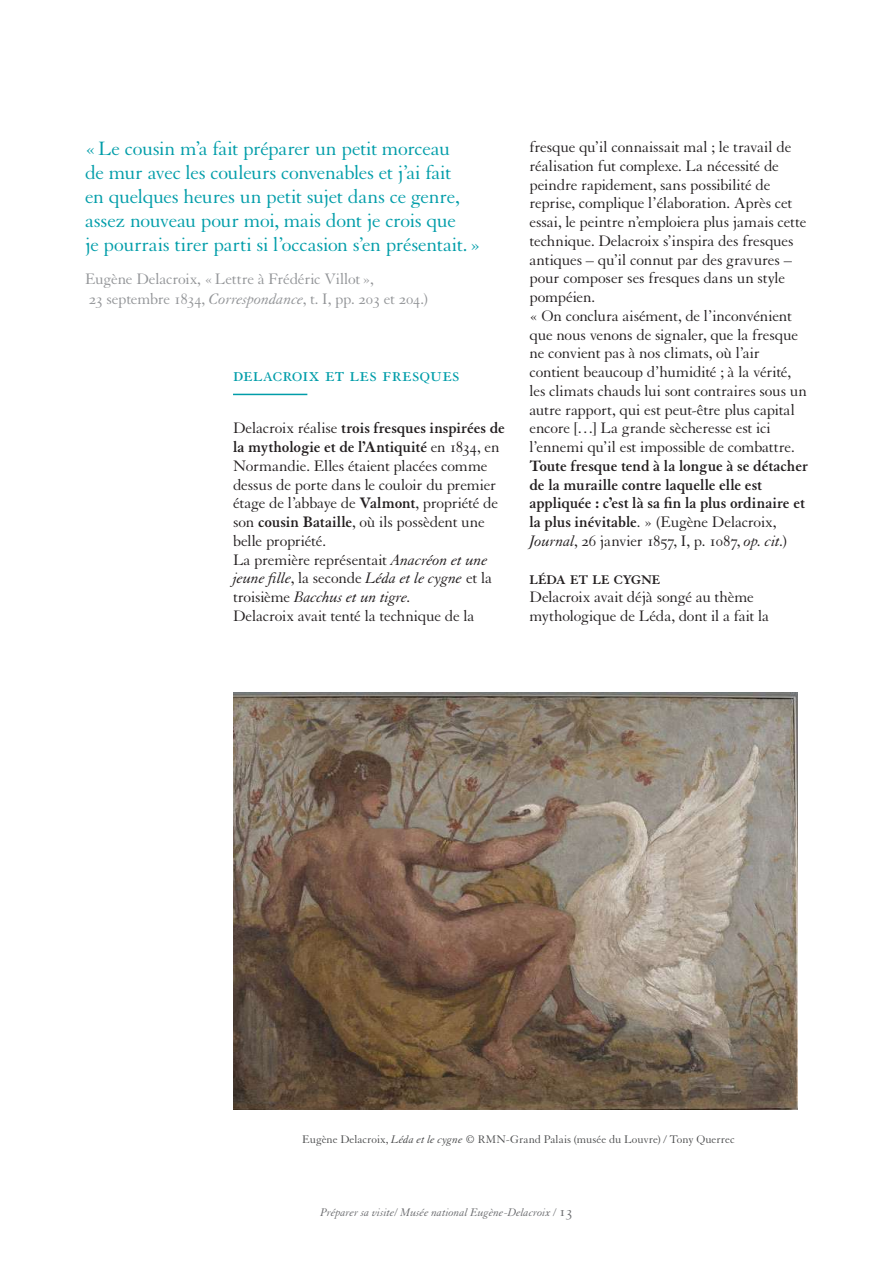
<style>
.page{position:relative;width:893px;height:1263px;background:#fff}
.page>*{position:absolute;margin:0;border:0;box-sizing:border-box;transform-origin:0 0}
.t1{font:22.5px "Granjon LT Std";color:#009da9}
.t2{font:21px/24px "Granjon LT Std";letter-spacing:-.02em;color:#009da9}
.t3{font:16.5px/18.8px "Granjon LT Std";letter-spacing:-.015em;color:#231f20}
.t4{font:700 16.5px/18.8px "Granjon LT Std";letter-spacing:-.005em;color:#231f20}
.t5{font:16.5px/19.5px "Granjon LT Std";letter-spacing:-.015em;color:#939598}
.t6{font:700 13.65px "Granjon LT Std";letter-spacing:-.01em;color:#231f20}
.t7{font:12px "Granjon LT Std";letter-spacing:.005em;color:#4b4c4d}
.t8{font:italic 12px "Granjon LT Std";color:#6c6d70}
.s1{font-style:italic}
.s2{font-weight:700}
.s3{font-weight:400}
.s4{font-weight:400;font-style:italic}
.s5{font-style:normal;font-size:15px}
</style>
<div class="page">
<hr style="left:233px;top:394px;width:74px;height:1px;background:#009da9">
<img style="left:233px;top:693px;width:564px;height:417px">
<p class="t2" style="left:85px;top:137px;width:397px">«Le cousin m’a fait préparer un petit morceau<br>de mur avec les couleurs convenables et j’ai fait<br>en quelques heures un petit sujet dans ce genre, assez nouveau pour moi, mais dont je crois que<br>je pourrais tirer parti si l’occasion s’en présentait. »</p>
<p class="t5" style="left:85px;top:270px;width:344px">Eugène Delacroix, «Lettre à Frédéric Villot »,<br>23 septembre 1834, <span class="s1">Correspondance</span>, t. I, pp. 203 et 204.)</p>
<h1 class="t1" style="left:233px;top:362px;width:228px">delacroix et les fresques</h1>
<p class="t3" style="left:233px;top:419px;width:273px">Delacroix réalise <span class="s2">trois fresques inspirées de la mythologie et de l’Antiquité</span> en 1834, en Normandie. Elles étaient placées comme dessus de porte dans le couloir du premier étage de l’abbaye de <span class="s2">Valmont</span>, propriété de son <span class="s2">cousin Bataille</span>, où ils possèdent une belle propriété.<br>La première représentait <span class="s1">Anacréon et une jeune fille</span>, la seconde <span class="s1">Léda et le cygne</span> et la troisième <span class="s1">Bacchus et un tigre</span>.<br>Delacroix avait tenté la technique de la</p>
<p class="t3" style="left:529px;top:138px;width:279px">fresque qu’il connaissait mal ; le travail de réalisation fut complexe. La nécessité de peindre rapidement, sans possibilité de reprise, complique l’élaboration. Après cet essai, le peintre n’emploiera plus jamais cette technique. Delacroix s’inspira des fresques antiques – qu’il connut par des gravures – pour composer ses fresques dans un style pompéien.<br>« On conclura aisément, de l’inconvénient que nous venons de signaler, que la fresque ne convient pas à nos climats, où l’air contient beaucoup d’humidité ; à la vérité, les climats chauds lui sont contraires sous un autre rapport, qui est peut-être plus capital encore […] La grande sècheresse est ici l’ennemi qu’il est impossible de combattre.</p>
<p class="t4" style="left:529px;top:456px;width:280px">Toute fresque tend à la longue à se détacher de la muraille contre laquelle elle est appliquée : c’est là sa fin la plus ordinaire et la plus inévitable<span class="s3">. » (Eugène Delacroix, </span><span class="s4">Journal</span><span class="s3">, 26 janvier 1857, I, p. 1087,</span> <span class="s4">op. cit.</span><span class="s3">)</span></p>
<p class="t6" style="left:529px;top:572px;width:133px">LÉDA ET LE CYGNE</p>
<p class="t3" style="left:529px;top:588px;width:241px">Delacroix avait déjà songé au thème mythologique de Léda, dont il a fait la</p>
<p class="t7" style="left:302px;top:1133px;width:434px">Eugène Delacroix, <span class="s1">Léda et le cygne</span> © RMN-Grand Palais (musée du Louvre) / Tony Querrec</p>
<p class="t8" style="left:320px;top:1205px;width:254px">Préparer sa visite/ Musée national Eugène-Delacroix / <span class="s5">13</span></p>
</div>
